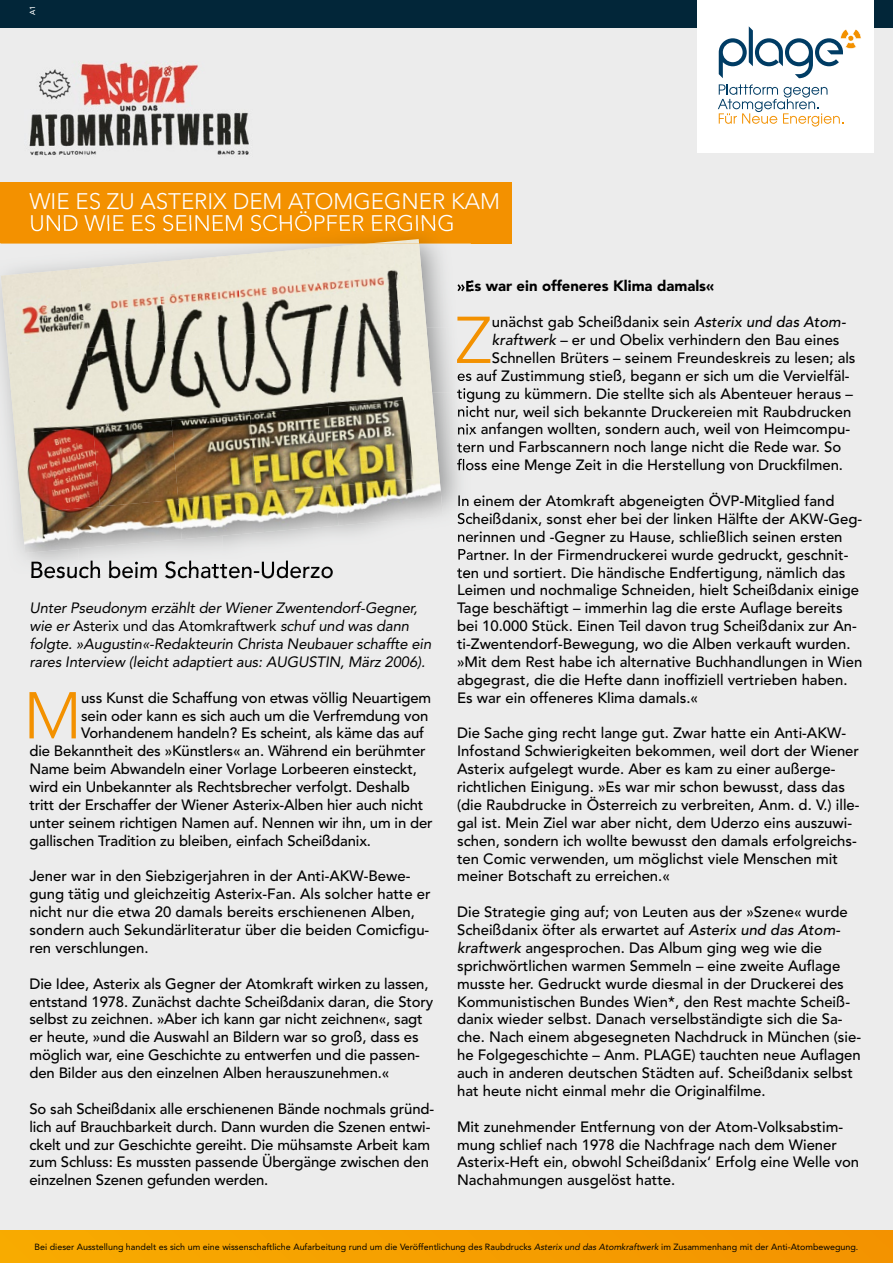
<style>
.page{position:relative;width:893px;height:1263px;background:#ececec}
.page>*{position:absolute;margin:0;border:0;box-sizing:border-box;transform-origin:0 0}
.t1{font:300 65.4px "Avenir LT Std";color:#f39100}
.t2{font:300 22.35px/22.4px "Avenir LT Std";color:#fff}
.t3{font:500 22.35px "Avenir LT Std";color:#000}
.t4{font:500 14.85px/17.9px "Avenir LT Std";color:#000}
.t5{font:italic 14.85px/17.9px "Avenir LT Std";letter-spacing:-.01em;color:#000}
.t6{font:900 14.85px "Avenir LT Std";color:#000}
.t7{font:9px "Avenir LT Std";color:#000}
.t8{font:500 7.5px "Avenir LT Std";color:#fff}
.s1{font-style:normal}
.s2{font-style:italic}
</style>
<div class="page">
<div style="left:0;top:182px;width:512px;height:61px;background:#f39100"></div>
<img style="left:439px;top:243px;width:32px;height:84px">
<img style="left:457px;top:376px;width:14px;height:111px">
<img style="left:79px;top:539px;width:144px;height:22px">
<svg style="left:31px;top:561px;width:1px;height:13px"></svg>
<img style="left:35px;top:231px;width:414px;height:12px">
<img style="left:31px;top:224px;width:422px;height:7px">
<img style="left:32px;top:561px;width:301px;height:13px">
<img style="left:457px;top:280px;width:14px;height:12px">
<img style="left:457px;top:317px;width:14px;height:46px">
<img style="left:458px;top:373px;width:13px;height:11px">
<img style="left:457px;top:387px;width:14px;height:15px">
<img style="left:458px;top:405px;width:13px;height:14px">
<img style="left:458px;top:423px;width:13px;height:16px">
<img style="left:457px;top:441px;width:14px;height:15px">
<img style="left:457px;top:459px;width:14px;height:15px">
<img style="left:458px;top:495px;width:11px;height:11px">
<img style="left:458px;top:513px;width:13px;height:12px">
<img style="left:458px;top:534px;width:13px;height:8px">
<img style="left:458px;top:549px;width:13px;height:11px">
<img style="left:457px;top:568px;width:14px;height:6px">
<img style="left:1px;top:269px;width:78px;height:86px">
<img style="left:79px;top:262px;width:78px;height:86px">
<img style="left:157px;top:255px;width:79px;height:86px">
<img style="left:236px;top:248px;width:78px;height:86px">
<img style="left:314px;top:243px;width:79px;height:84px">
<img style="left:393px;top:243px;width:46px;height:234px">
<img style="left:8px;top:348px;width:78px;height:86px">
<img style="left:86px;top:341px;width:78px;height:86px">
<img style="left:164px;top:334px;width:79px;height:86px">
<img style="left:243px;top:327px;width:78px;height:86px">
<img style="left:321px;top:320px;width:86px;height:87px">
<img style="left:15px;top:427px;width:78px;height:86px">
<img style="left:93px;top:420px;width:78px;height:80px">
<img style="left:171px;top:413px;width:79px;height:87px">
<img style="left:250px;top:407px;width:78px;height:79px">
<img style="left:328px;top:400px;width:85px;height:86px">
<img style="left:22px;top:500px;width:160px;height:53px">
<img style="left:178px;top:486px;width:161px;height:53px">
<img style="left:335px;top:477px;width:108px;height:48px">
<img style="left:370px;top:239px;width:49px;height:4px">
<div style="left:0;top:0;width:893px;height:27px;background:#022639"></div>
<div style="left:698px;top:0;width:176px;height:152px;background:#fff"></div>
<svg style="left:718px;top:84px;width:125px;height:43px"></svg>
<svg style="left:719px;top:26px;width:142px;height:52px"></svg>
<div style="left:0;top:1230px;width:893px;height:33px;background:#f69f00"></div>
<img style="left:29px;top:62px;width:220px;height:94px">
<p class="t8" style="left:28px;top:15px;width:11px;rotate:-90deg">A1</p>
<h2 class="t2" style="left:29px;top:190px;width:472px">WIE ES ZU ASTERIX DEM ATOMGEGNER KAM<br>UND WIE ES SEINEM SCHÖPFER ERGING</h2>
<h2 class="t3" style="left:29px;top:557px;width:306px">Besuch beim Schatten-Uderzo</h2>
<p class="t5" style="left:29px;top:599px;width:403px">Unter Pseudonym erzählt der Wiener Zwentendorf-Gegner, wie er <span class="s1">Asterix und das Atomkraftwerk</span> schuf und was dann folgte. »Augustin«-Redakteurin Christa Neubauer schaffte ein rares Interview (leicht adaptiert aus: AUGUSTIN, März 2006).</p>
<h1 class="t1" style="left:24px;top:677px;width:60px">M</h1>
<p class="t4" style="left:81px;top:689px;width:352px">uss Kunst die Schaffung von etwas völlig Neuartigem</p>
<p class="t4" style="left:81px;top:707px;width:349px">sein oder kann es sich auch um die Verfremdung von</p>
<p class="t4" style="left:81px;top:725px;width:345px">Vorhandenem handeln? Es scheint, als käme das auf</p>
<p class="t4" style="left:29px;top:742px;width:398px">die Bekanntheit des »Künstlers« an. Während ein berühmter</p>
<p class="t4" style="left:29px;top:760px;width:389px">Name beim Abwandeln einer Vorlage Lorbeeren einsteckt,</p>
<p class="t4" style="left:29px;top:778px;width:382px">wird ein Unbekannter als Rechtsbrecher verfolgt. Deshalb</p>
<p class="t4" style="left:29px;top:796px;width:395px">tritt der Erschaffer der Wiener Asterix-Alben hier auch nicht</p>
<p class="t4" style="left:29px;top:814px;width:405px">unter seinem richtigen Namen auf. Nennen wir ihn, um in der</p>
<p class="t4" style="left:29px;top:832px;width:343px">gallischen Tradition zu bleiben, einfach Scheißdanix.</p>
<p class="t4" style="left:29px;top:868px;width:403px">Jener war in den Siebzigerjahren in der Anti-AKW-Bewe&shy;gung tätig und gleichzeitig Asterix-Fan. Als solcher hatte er nicht nur die etwa 20 damals bereits erschienenen Alben, sondern auch Sekundärliteratur über die beiden Comicfigu&shy;ren verschlungen.</p>
<p class="t4" style="left:29px;top:975px;width:405px">Die Idee, Asterix als Gegner der Atomkraft wirken zu lassen, entstand 1978. Zunächst dachte Scheißdanix daran, die Story selbst zu zeichnen. »Aber ich kann gar nicht zeichnen«, sagt er heute, »und die Auswahl an Bildern war so groß, dass es möglich war, eine Geschichte zu entwerfen und die passen&shy;den Bilder aus den einzelnen Alben herauszunehmen.«</p>
<p class="t4" style="left:29px;top:1100px;width:406px">So sah Scheißdanix alle erschienenen Bände nochmals gründ&shy;lich auf Brauchbarkeit durch. Dann wurden die Szenen entwi&shy;ckelt und zur Geschichte gereiht. Die mühsamste Arbeit kam zum Schluss: Es mussten passende Übergänge zwischen den einzelnen Szenen gefunden werden.</p>
<p class="t6" style="left:457px;top:277px;width:259px">»Es war ein offeneres Klima damals«</p>
<h1 class="t1" style="left:456px;top:302px;width:38px">Z</h1>
<p class="t4" style="left:492px;top:313px;width:355px">unächst gab Scheißdanix sein <span class="s2">Asterix und das Atom-</span></p>
<p class="t4" style="left:492px;top:331px;width:349px"><span class="s2">kraftwerk</span> – er und Obelix verhindern den Bau eines</p>
<p class="t4" style="left:492px;top:349px;width:365px">Schnellen Brüters – seinem Freundeskreis zu lesen; als</p>
<p class="t4" style="left:457px;top:367px;width:394px">es auf Zustimmung stieß, begann er sich um die Vervielfäl-</p>
<p class="t4" style="left:457px;top:385px;width:397px">tigung zu kümmern. Die stellte sich als Abenteuer heraus –</p>
<p class="t4" style="left:457px;top:403px;width:396px">nicht nur, weil sich bekannte Druckereien mit Raubdrucken</p>
<p class="t4" style="left:457px;top:421px;width:395px">nix anfangen wollten, sondern auch, weil von Heimcompu-</p>
<p class="t4" style="left:457px;top:439px;width:386px">tern und Farbscannern noch lange nicht die Rede war. So</p>
<p class="t4" style="left:457px;top:456px;width:388px">floss eine Menge Zeit in die Herstellung von Druckfilmen.</p>
<p class="t4" style="left:457px;top:492px;width:407px">In einem der Atomkraft abgeneigten ÖVP-Mitglied fand Scheißdanix, sonst eher bei der linken Hälfte der AKW-Geg&shy;nerinnen und -Gegner zu Hause, schließlich seinen ersten Partner. In der Firmendruckerei wurde gedruckt, geschnit&shy;ten und sortiert. Die händische Endfertigung, nämlich das Leimen und nochmalige Schneiden, hielt Scheißdanix einige Tage beschäftigt – immerhin lag die erste Auflage bereits bei 10.000 Stück. Einen Teil davon trug Scheißdanix zur An&shy;ti-Zwentendorf-Bewegung, wo die Alben verkauft wurden. »Mit dem Rest habe ich alternative Buchhandlungen in Wien abgegrast, die die Hefte dann inoffiziell vertrieben haben.<br>Es war ein offeneres Klima damals.«</p>
<p class="t4" style="left:457px;top:725px;width:404px">Die Sache ging recht lange gut. Zwar hatte ein Anti-AKW-Infostand Schwierigkeiten bekommen, weil dort der Wiener Asterix aufgelegt wurde. Aber es kam zu einer außerge&shy;richtlichen Einigung. »Es war mir schon bewusst, dass das (die Raubdrucke in Österreich zu verbreiten, Anm. d. V.) ille&shy;gal ist. Mein Ziel war aber nicht, dem Uderzo eins auszuwi&shy;schen, sondern ich wollte bewusst den damals erfolgreichs&shy;ten Comic verwenden, um möglichst viele Menschen mit meiner Botschaft zu erreichen.«</p>
<p class="t4" style="left:457px;top:903px;width:406px">Die Strategie ging auf; von Leuten aus der »Szene« wurde Scheißdanix öfter als erwartet auf <span class="s2">Asterix und das Atom&shy;kraftwerk</span> angesprochen. Das Album ging weg wie die sprichwörtlichen warmen Semmeln – eine zweite Auflage musste her. Gedruckt wurde diesmal in der Druckerei des Kommunistischen Bundes Wien*, den Rest machte Scheiß&shy;danix wieder selbst. Danach verselbständigte sich die Sa&shy;che. Nach einem abgesegneten Nachdruck in München (sie&shy;he Folgegeschichte – Anm. PLAGE) tauchten neue Auflagen auch in anderen deutschen Städten auf. Scheißdanix selbst hat heute nicht einmal mehr die Originalfilme.</p>
<p class="t4" style="left:457px;top:1118px;width:404px">Mit zunehmender Entfernung von der Atom-Volksabstim&shy;mung schlief nach 1978 die Nachfrage nach dem Wiener Asterix-Heft ein, obwohl Scheißdanix‘ Erfolg eine Welle von Nachahmungen ausgelöst hatte.</p>
<p class="t7" style="left:35px;top:1241px;width:825px">Bei dieser Ausstellung handelt es sich um eine wissenschaftliche Aufarbeitung rund um die Veröffentlichung des Raubdrucks <span class="s2">Asterix und das Atomkraftwerk</span> im Zusammenhang mit der Anti-Atombewegung.</p>
</div>
